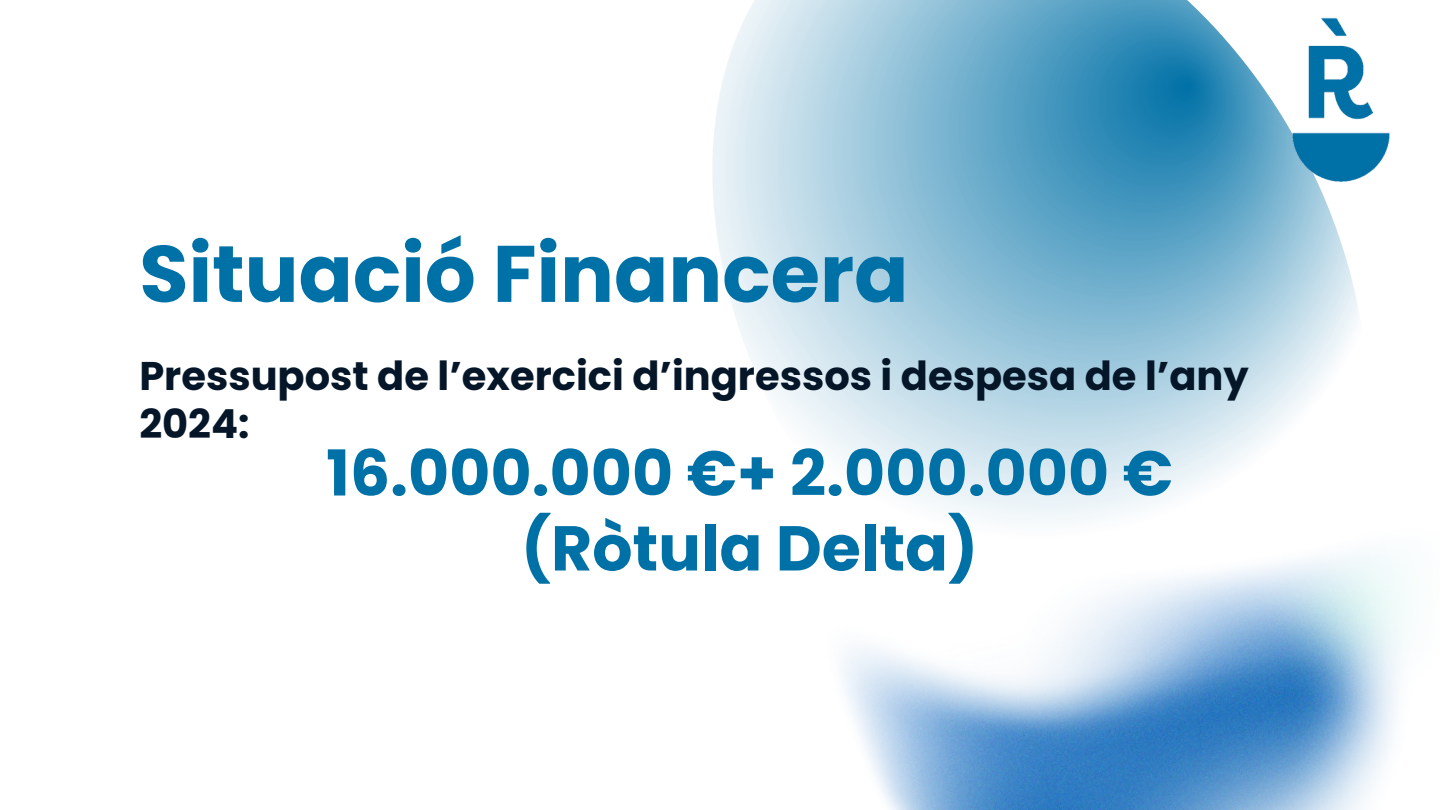
<style>
.page{position:relative;width:1440px;height:810px;background:#fff}
.page>*{position:absolute;margin:0;border:0;box-sizing:border-box;transform-origin:0 0}
.t1{font:700 80px "Poppins";color:#0071a7}
.t2{font:700 63.2px/75px "Poppins";color:#0071a7;text-align:center}
.t3{font:700 40px/48px "Poppins";color:#041628}
</style>
<div class="page">
<svg style="left:712px;top:0;width:647px;height:518px"></svg>
<img style="left:842px;top:518px;width:565px;height:292px">
<img style="left:1253px;top:12px;width:137px;height:176px">
<p class="t1" style="left:139px;top:218px;width:771px">Situació Financera</p>
<p class="t3" style="left:139px;top:352px;width:1111px">Pressupost de l’exercici d’ingressos i despesa de l’any<br>2024:</p>
<h1 class="t2" style="left:326px;top:436px;width:848px">16.000.000 €+ 2.000.000 € (Ròtula Delta)</h1>
</div>
